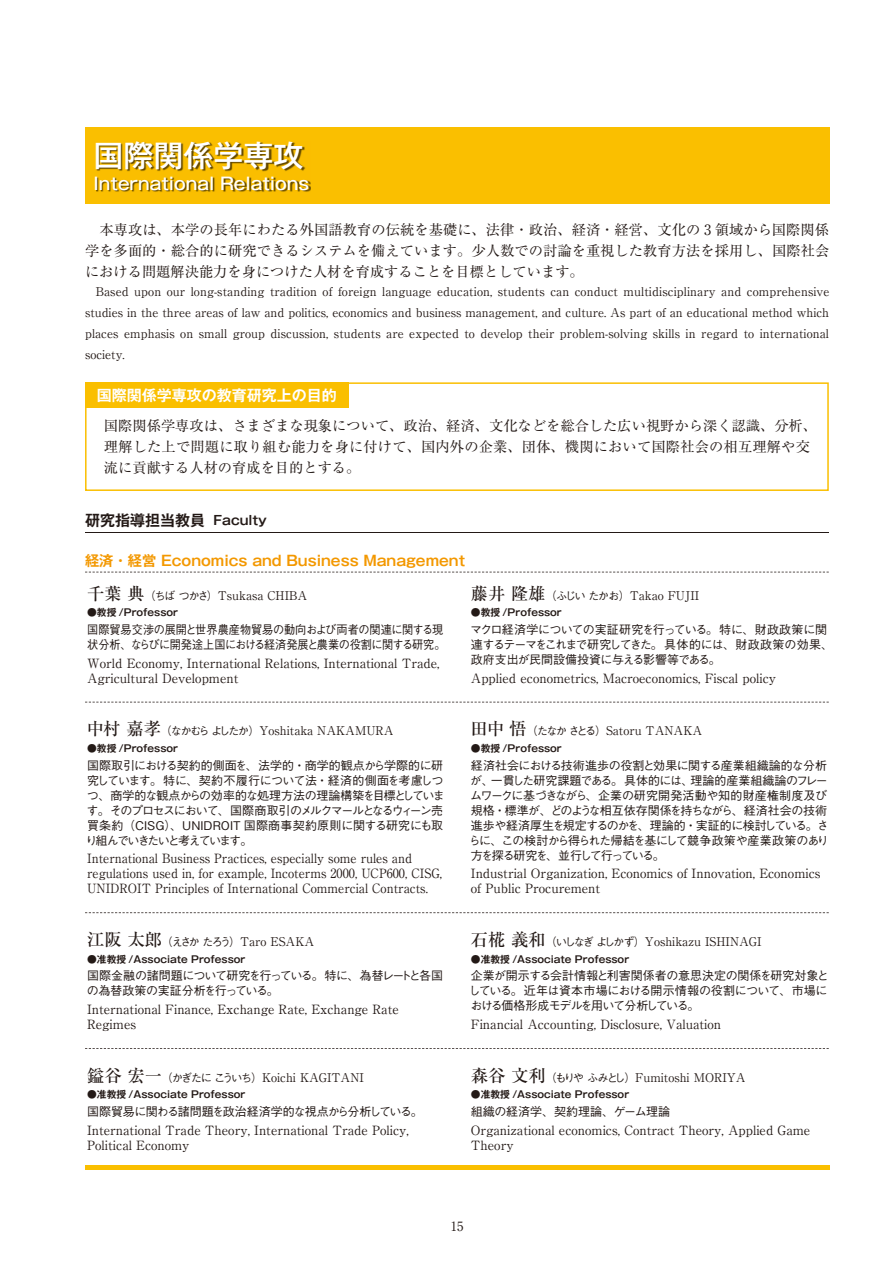
<style>
.page{position:relative;width:893px;height:1263px;background:#fff}
.page>*{position:absolute;margin:0;border:0;box-sizing:border-box;transform-origin:0 0}
.t1{font:500 30px "Gothic MB101 Pro";color:#fff}
.t2{font:500 16.95px "Gothic MB101 Pro";color:#fff}
.t3{font:700 15px "Gothic MB101 Pro De";color:#fff}
.t4{font:700 15px "Gothic MB101 Pro De";color:#231916}
.t5{font:14.25px/21px "Ryumin Pro";color:#231916;text-align:justify}
.t6{font:700 14.25px "Gothic MB101 Pro De";color:#f39800}
.t7{font:12.75px/15px "Ryumin Pro";color:#231916}
.t8{font:12.75px/15px "Ryumin Pro";color:#231916;scale:.96 1}
.t9{font:500 12px/15px "Gothic BBB Pro";letter-spacing:-.04em;color:#231916}
.t10{font:12px/21px "Ryumin Pro";color:#231916;text-align:justify}
.t11{font:500 12px/15px "Gothic BBB Pro";letter-spacing:-.04em;color:#231916;scale:.93 1}
.t12{font:500 12px "Gothic BBB Pro";letter-spacing:-.065em;color:#231916}
.t13{font:500 12px "Gothic BBB Pro";color:#231916}
.t14{font:700 9.75px "Gothic MB101 Pro De";color:#231916}
.s1{font-size:12.75px}
.s2{font-weight:500;font-size:17.25px}
.s3{font-family:"Gothic BBB Pro";font-weight:500;font-size:11.25px}
</style>
<div class="page">
<div style="left:85px;top:128px;width:744px;height:76px;background:#fabf00"></div>
<img style="left:96px;top:142px;width:215px;height:50px">
<svg style="left:85px;top:382px;width:744px;height:109px"></svg>
<hr style="left:85px;top:533px;width:744px;height:1px;background:#231916">
<svg style="left:85px;top:572px;width:744px;height:1px"></svg>
<svg style="left:85px;top:702px;width:744px;height:1px"></svg>
<svg style="left:85px;top:912px;width:744px;height:1px"></svg>
<svg style="left:85px;top:1048px;width:744px;height:1px"></svg>
<hr style="left:85px;top:1165px;width:745px;height:4px;background:#fabf00">
<h1 class="t1" style="left:94px;top:130px;width:211px">国際関係学専攻</h1>
<h2 class="t2" style="left:94px;top:169px;width:217px">International Relations</h2>
<p class="t5" style="left:85px;top:218px;width:746px">　本専攻は、本学の長年にわたる外国語教育の伝統を基礎に、法律・政治、経済・経営、文化の 3 領域から国際関係学を多面的・総合的に研究できるシステムを備えています。少人数での討論を重視した教育方法を採用し、国際社会における問題解決能力を身につけた人材を育成することを目標としています。</p>
<p class="t10" style="left:85px;top:280px;width:746px;text-indent:11px">Based upon our long-standing tradition of foreign language education, students can conduct multidisciplinary and comprehensive studies in the three areas of law and politics, economics and business management, and culture. As part of an educational method which places emphasis on small group discussion, students are expected to develop their problem-solving skills in regard to international society.</p>
<p class="t3" style="left:97px;top:383px;width:241px">国際関係学専攻の教育研究上の目的</p>
<p class="t5" style="left:104px;top:414px;width:715px;text-align:left">国際関係学専攻は、さまざまな現象について、政治、経済、文化などを総合した広い視野から深く認識、分析、理解した上で問題に取り組む能力を身に付けて、国内外の企業、団体、機関において国際社会の相互理解や交流に貢献する人材の育成を目的とする。</p>
<p class="t4" style="left:85px;top:508px;width:183px">研究指導担当教員 <span class="s1">Faculty</span></p>
<p class="t6" style="left:85px;top:548px;width:381px">経済・経営 Economics and Business Management</p>
<p class="t10" style="left:87px;top:584px;width:221px"><span class="s2">千葉 典</span><span class="s3">（ちば つかさ）</span>Tsukasa CHIBA</p>
<p class="t14" style="left:87px;top:604px;width:92px">●教授 /Professor</p>
<p class="t11" style="left:87px;top:620px;width:387px">国際貿易交渉の展開と世界農産物貿易の動向および両者の関連に関する現状分析、ならびに開発途上国における経済発展と農業の役割に関する研究。</p>
<p class="t7" style="left:87px;top:654px;width:354px">World Economy, International Relations, International Trade,<br>Agricultural Development</p>
<p class="t10" style="left:471px;top:584px;width:230px"><span class="s2">藤井 隆雄</span><span class="s3">（ふじい たかお）</span>Takao FUJII</p>
<p class="t14" style="left:471px;top:604px;width:92px">●教授 /Professor</p>
<p class="t9" style="left:470px;top:620px;width:364px">マクロ経済学についての実証研究を行っている。特に、財政政策に関連するテーマをこれまで研究してきた。具体的には、財政政策の効果、政府支出が民間設備投資に与える影響等である。</p>
<p class="t7" style="left:471px;top:669px;width:307px">Applied econometrics, Macroeconomics, Fiscal policy</p>
<p class="t10" style="left:87px;top:719px;width:308px"><span class="s2">中村 嘉孝</span><span class="s3">（なかむら よしたか）</span>Yoshitaka NAKAMURA</p>
<p class="t14" style="left:87px;top:740px;width:92px">●教授 /Professor</p>
<p class="t9" style="left:85px;top:756px;width:361px">国際取引における契約的側面を、法学的・商学的観点から学際的に研究しています。特に、契約不履行について法・経済的側面を考慮しつつ、商学的な観点からの効率的な処理方法の理論構築を目標としています。そのプロセスにおいて、国際商取引のメルクマールとなるウィーン売買条約（CISG）、UNIDROIT 国際商事契約原則に関する研究にも取り組んでいきたいと考えています。</p>
<p class="t8" style="left:87px;top:850px;width:371px">International Business Practices, especially some rules and regulations used in, for example, Incoterms 2000, UCP600, CISG,<br>UNIDROIT Principles of International Commercial Contracts.</p>
<p class="t10" style="left:87px;top:930px;width:229px"><span class="s2">江阪 太郎</span><span class="s3">（えさか たろう）</span>Taro ESAKA</p>
<p class="t14" style="left:87px;top:951px;width:160px">●准教授 /Associate Professor</p>
<p class="t9" style="left:87px;top:967px;width:358px">国際金融の諸問題について研究を行っている。特に、為替レートと各国の為替政策の実証分析を行っている。</p>
<p class="t7" style="left:87px;top:1001px;width:313px">International Finance, Exchange Rate, Exchange Rate<br>Regimes</p>
<p class="t10" style="left:87px;top:1066px;width:278px"><span class="s2">鎰谷 宏一</span><span class="s3">（かぎたに こういち）</span>Koichi KAGITANI</p>
<p class="t14" style="left:87px;top:1086px;width:160px">●准教授 /Associate Professor</p>
<p class="t12" style="left:87px;top:1102px;width:337px">国際貿易に関わる諸問題を政治経済学的な視点から分析している。</p>
<p class="t7" style="left:87px;top:1121px;width:323px">International Trade Theory, International Trade Policy,<br>Political Economy</p>
<p class="t10" style="left:471px;top:719px;width:233px"><span class="s2">田中 悟</span><span class="s3">（たなか さとる）</span>Satoru TANAKA</p>
<p class="t14" style="left:471px;top:740px;width:92px">●教授 /Professor</p>
<p class="t9" style="left:469px;top:756px;width:362px">経済社会における技術進歩の役割と効果に関する産業組織論的な分析が、一貫した研究課題である。具体的には、理論的産業組織論のフレームワークに基づきながら、企業の研究開発活動や知的財産権制度及び規格・標準が、どのような相互依存関係を持ちながら、経済社会の技術進歩や経済厚生を規定するのかを、理論的・実証的に検討している。さらに、この検討から得られた帰結を基にして競争政策や産業政策のあり方を探る研究を、並行して行っている。</p>
<p class="t7" style="left:471px;top:865px;width:351px">Industrial Organization, Economics of Innovation, Economics of Public Procurement</p>
<p class="t10" style="left:471px;top:930px;width:292px"><span class="s2">石椛 義和</span><span class="s3">（いしなぎ よしかず）</span>Yoshikazu ISHINAGI</p>
<p class="t14" style="left:471px;top:951px;width:160px">●准教授 /Associate Professor</p>
<p class="t9" style="left:468px;top:967px;width:362px;text-align:justify">企業が開示する会計情報と利害関係者の意思決定の関係を研究対象としている。近年は資本市場における開示情報の役割について、市場における価格形成モデルを用いて分析している。</p>
<p class="t7" style="left:471px;top:1016px;width:252px">Financial Accounting, Disclosure, Valuation</p>
<p class="t10" style="left:471px;top:1066px;width:276px"><span class="s2">森谷 文利</span><span class="s3">（もりや ふみとし）</span>Fumitoshi MORIYA</p>
<p class="t14" style="left:471px;top:1086px;width:160px">●准教授 /Associate Professor</p>
<p class="t13" style="left:471px;top:1102px;width:201px">組織の経済学、契約理論、ゲーム理論</p>
<p class="t7" style="left:471px;top:1121px;width:341px">Organizational economics, Contract Theory, Applied Game<br>Theory</p>
<p class="t7" style="left:451px;top:1218px;width:14px">15</p>
</div>
